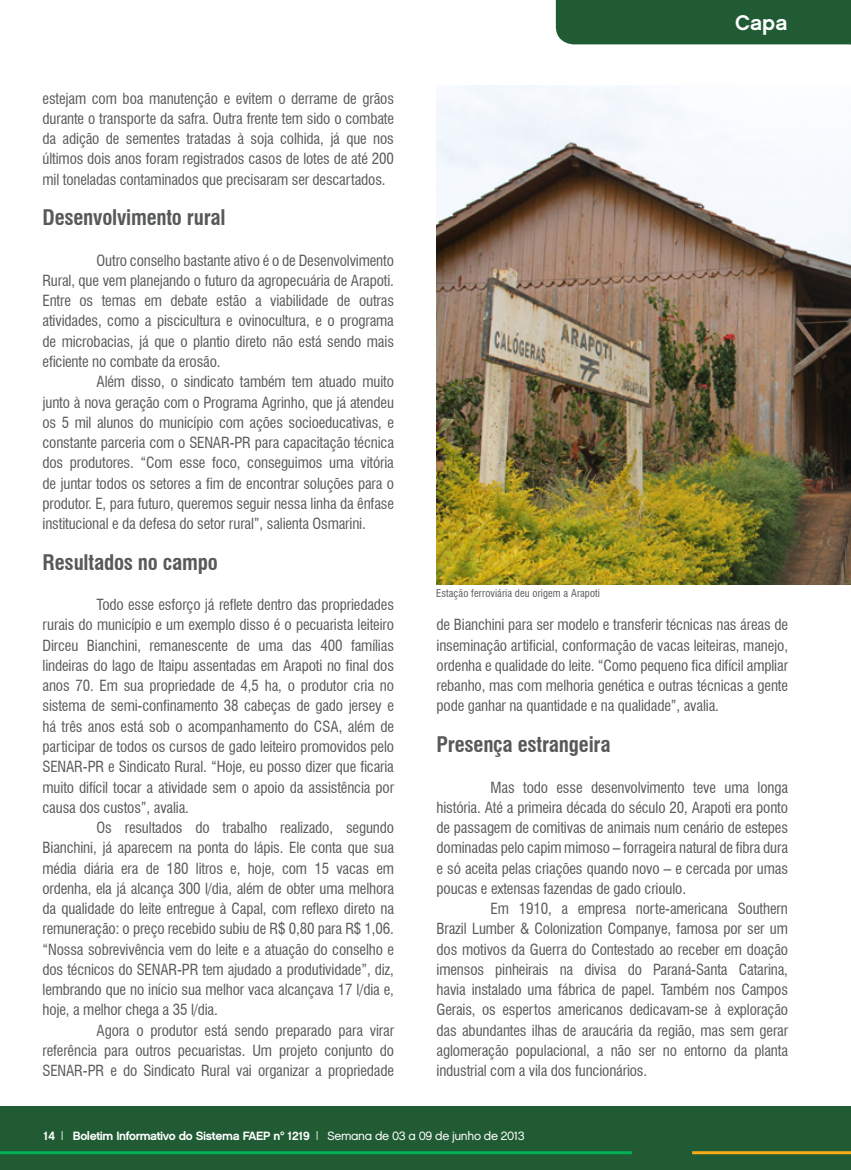
<style>
.page{position:relative;width:851px;height:1170px;background:#fff}
.page>*{position:absolute;margin:0;border:0;box-sizing:border-box;transform-origin:0 0}
.t1{font:700 condensed 21px "Swiss 721 BT";letter-spacing:-.01em;color:#58595b}
.t2{font:21px "Chalet New York Nineteen Sixty";color:#fff}
.t3{font:condensed 15px/20.2px "Swiss 721 BT";letter-spacing:-.01em;color:#58595b;text-align:justify}
.t4{font:12px "Chalet New York Nineteen Sixty";letter-spacing:-.03em;color:#fff}
.t5{font:condensed 10.5px "Swiss 721 BT";letter-spacing:.01em;color:#58595b}
.s1{font-family:"Chalet London Nineteen Eighty"}
</style>
<div class="page">
<div style="left:0;top:1106px;width:850px;height:63px;background:#205b34"></div>
<hr style="left:0;top:1151px;width:631px;height:3px;background:#00b055">
<hr style="left:692px;top:1151px;width:158px;height:3px;background:#fbac18">
<div style="left:555px;top:0;width:296px;height:44px;background:#205b34"></div>
<img style="left:436px;top:85px;width:414px;height:500px">
<p class="t3" style="left:43px;top:88px;width:353px">estejam com boa manutenção e evitem o derrame de grãos durante o transporte da safra. Outra frente tem sido o combate da adição de sementes tratadas à soja colhida, já que nos últimos dois anos foram registrados casos de lotes de até 200 mil toneladas contaminados que precisaram ser descartados.</p>
<p class="t1" style="left:43px;top:205px;width:184px">Desenvolvimento rural</p>
<p class="t3" style="left:43px;top:250px;width:353px;text-indent:54px">Outro conselho bastante ativo é o de Desenvolvimento Rural, que vem planejando o futuro da agropecuária de Arapoti.<br>Entre os temas em debate estão a viabilidade de outras atividades, como a piscicultura e ovinocultura, e o programa de microbacias, já que o plantio direto não está sendo mais eficiente no combate da erosão.</p>
<p class="t3" style="left:43px;top:371px;width:353px;text-indent:54px">Além disso, o sindicato também tem atuado muito junto à nova geração com o Programa Agrinho, que já atendeu os 5 mil alunos do município com ações socioeducativas, e constante parceria com o SENAR-PR para capacitação técnica dos produtores. “Com esse foco, conseguimos uma vitória de juntar todos os setores a fim de encontrar soluções para o produtor. E, para futuro, queremos seguir nessa linha da ênfase institucional e da defesa do setor rural”, salienta Osmarini.</p>
<p class="t1" style="left:43px;top:549px;width:177px">Resultados no campo</p>
<p class="t3" style="left:43px;top:594px;width:353px;text-indent:54px">Todo esse esforço já reflete dentro das propriedades rurais do município e um exemplo disso é o pecuarista leiteiro Dirceu Bianchini, remanescente de uma das 400 famílias lindeiras do lago de Itaipu assentadas em Arapoti no final dos anos 70. Em sua propriedade de 4,5 ha, o produtor cria no sistema de semi-confinamento 38 cabeças de gado jersey e há três anos está sob o acompanhamento do CSA, além de participar de todos os cursos de gado leiteiro promovidos pelo SENAR-PR e Sindicato Rural. “Hoje, eu posso dizer que ficaria muito difícil tocar a atividade sem o apoio da assistência por causa dos custos”, avalia.</p>
<p class="t3" style="left:43px;top:817px;width:353px;text-indent:54px">Os resultados do trabalho realizado, segundo Bianchini, já aparecem na ponta do lápis. Ele conta que sua média diária era de 180 litros e, hoje, com 15 vacas em ordenha, ela já alcança 300 l/dia, além de obter uma melhora da qualidade do leite entregue à Capal, com reflexo direto na remuneração: o preço recebido subiu de R$ 0,80 para R$ 1,06. “Nossa sobrevivência vem do leite e a atuação do conselho e dos técnicos do SENAR-PR tem ajudado a produtividade”, diz, lembrando que no início sua melhor vaca alcançava 17 l/dia e, hoje, a melhor chega a 35 l/dia.</p>
<p class="t3" style="left:43px;top:1019px;width:353px;text-indent:54px">Agora o produtor está sendo preparado para virar referência para outros pecuaristas. Um projeto conjunto do SENAR-PR e do Sindicato Rural vai organizar a propriedade</p>
<p class="t2" style="left:735px;top:10px;width:54px">Capa</p>
<p class="t5" style="left:436px;top:587px;width:165px">Estação ferroviária deu origem a Arapoti</p>
<p class="t3" style="left:436px;top:614px;width:353px">de Bianchini para ser modelo e transferir técnicas nas áreas de inseminação artificial, conformação de vacas leiteiras, manejo, ordenha e qualidade do leite. “Como pequeno fica difícil ampliar rebanho, mas com melhoria genética e outras técnicas a gente pode ganhar na quantidade e na qualidade”, avalia.</p>
<p class="t1" style="left:436px;top:731px;width:175px">Presença estrangeira</p>
<p class="t3" style="left:436px;top:776px;width:353px;text-indent:54px">Mas todo esse desenvolvimento teve uma longa história. Até a primeira década do século 20, Arapoti era ponto de passagem de comitivas de animais num cenário de estepes dominadas pelo capim mimoso – forrageira natural de fibra dura e só aceita pelas criações quando novo – e cercada por umas poucas e extensas fazendas de gado crioulo.</p>
<p class="t3" style="left:436px;top:898px;width:353px;text-indent:54px">Em 1910, a empresa norte-americana Southern Brazil Lumber &amp; Colonization Companye, famosa por ser um dos motivos da Guerra do Contestado ao receber em doação imensos pinheirais na divisa do Paraná-Santa Catarina, havia instalado uma fábrica de papel. Também nos Campos Gerais, os espertos americanos dedicavam-se à exploração das abundantes ilhas de araucária da região, mas sem gerar aglomeração populacional, a não ser no entorno da planta industrial com a vila dos funcionários.</p>
<p class="t4" style="left:43px;top:1128px;width:482px">14 | Boletim Informativo do Sistema FAEP nº 1219 | <span class="s1">Semana de 03 a 09 de junho de 2013</span></p>
</div>
